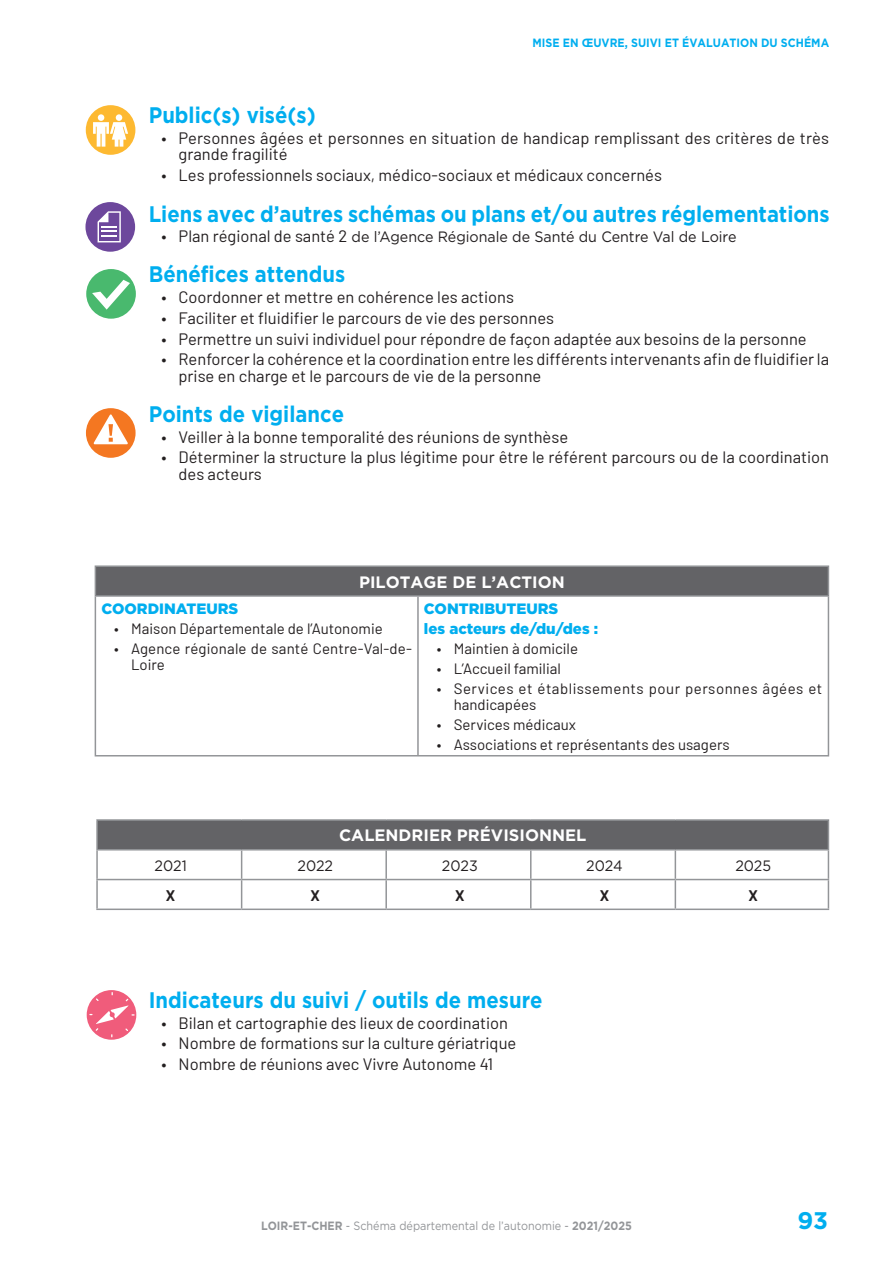
<style>
.page{position:relative;width:893px;height:1263px;background:#fff}
.page>*{position:absolute;margin:0;border:0;box-sizing:border-box;transform-origin:0 0}
.t1{font:700 24px "Gotham";color:#00aeef}
.t2{font:700 22.5px "Gotham";color:#00aeef;scale:.9 1}
.t3{font:16.5px/16.5px "Barlow";color:#231f20}
.t4{font:700 16.5px "Gotham";color:#fff}
.t5{font:15px/15.8px "Barlow";color:#231f20}
.t6{font:15px "Gotham";color:#231f20;scale:.95 1}
.t7{font:15px/15.8px "Barlow";letter-spacing:.035em;color:#231f20}
.t8{font:900 15px/20px "Gotham";color:#00aeef}
.t9{font:700 15px "Barlow";color:#231f20}
.t10{font:12px "Gotham";color:#939598;scale:.9 1}
.t11{font:700 12px "Gotham";color:#00aeef;scale:.9 1}
.s1{font-family:"Barlow";font-size:16.5px}
.s2{font-weight:700}
</style>
<div class="page">
<svg style="left:85px;top:105px;width:51px;height:50px"></svg>
<svg style="left:85px;top:202px;width:51px;height:50px"></svg>
<svg style="left:86px;top:269px;width:50px;height:50px"></svg>
<svg style="left:85px;top:408px;width:51px;height:50px"></svg>
<div style="left:95px;top:566px;width:733px;height:30px;background:#636366"></div>
<hr style="left:95px;top:565px;width:323px;height:2px;background:#939598">
<svg style="left:95px;top:567px;width:1px;height:28px"></svg>
<hr style="left:418px;top:565px;width:411px;height:2px;background:#939598">
<svg style="left:828px;top:567px;width:1px;height:28px"></svg>
<hr style="left:95px;top:595px;width:323px;height:2px;background:#939598">
<hr style="left:95px;top:597px;width:1px;height:158px;background:#939598">
<hr style="left:418px;top:595px;width:411px;height:2px;background:#939598">
<hr style="left:417px;top:597px;width:2px;height:158px;background:#939598">
<hr style="left:828px;top:597px;width:1px;height:158px;background:#939598">
<hr style="left:95px;top:755px;width:323px;height:1px;background:#939598">
<hr style="left:418px;top:755px;width:411px;height:1px;background:#939598">
<svg style="left:86px;top:990px;width:51px;height:50px"></svg>
<div style="left:97px;top:820px;width:731px;height:30px;background:#636366"></div>
<hr style="left:96px;top:819px;width:146px;height:2px;background:#939598">
<hr style="left:96px;top:821px;width:2px;height:28px;background:#939598">
<hr style="left:242px;top:819px;width:144px;height:2px;background:#939598">
<hr style="left:386px;top:819px;width:145px;height:2px;background:#939598">
<hr style="left:531px;top:819px;width:144px;height:2px;background:#939598">
<hr style="left:675px;top:819px;width:154px;height:2px;background:#939598">
<hr style="left:96px;top:849px;width:146px;height:1px;background:#939598">
<hr style="left:96px;top:850px;width:2px;height:29px;background:#939598">
<hr style="left:242px;top:849px;width:144px;height:1px;background:#939598">
<hr style="left:386px;top:849px;width:145px;height:1px;background:#939598">
<hr style="left:385px;top:850px;width:2px;height:29px;background:#939598">
<hr style="left:531px;top:849px;width:144px;height:1px;background:#939598">
<hr style="left:675px;top:849px;width:154px;height:1px;background:#939598">
<hr style="left:96px;top:879px;width:146px;height:1px;background:#939598">
<hr style="left:96px;top:880px;width:2px;height:28px;background:#939598">
<hr style="left:242px;top:879px;width:144px;height:1px;background:#939598">
<svg style="left:241px;top:850px;width:1px;height:58px"></svg>
<hr style="left:386px;top:879px;width:145px;height:1px;background:#939598">
<hr style="left:385px;top:880px;width:2px;height:28px;background:#939598">
<hr style="left:531px;top:879px;width:144px;height:1px;background:#939598">
<svg style="left:530px;top:850px;width:1px;height:58px"></svg>
<hr style="left:675px;top:879px;width:154px;height:1px;background:#939598">
<svg style="left:675px;top:850px;width:1px;height:58px"></svg>
<svg style="left:828px;top:821px;width:1px;height:87px"></svg>
<hr style="left:96px;top:908px;width:146px;height:2px;background:#939598">
<hr style="left:242px;top:908px;width:144px;height:2px;background:#939598">
<hr style="left:386px;top:908px;width:145px;height:2px;background:#939598">
<hr style="left:531px;top:908px;width:144px;height:2px;background:#939598">
<hr style="left:675px;top:908px;width:154px;height:2px;background:#939598">
<p class="t11" style="left:532px;top:35px;width:331px">MISE EN ŒUVRE, SUIVI ET ÉVALUATION DU SCHÉMA</p>
<h2 class="t2" style="left:149px;top:100px;width:187px">Public(s) visé(s)</h2>
<p class="t3" style="left:179px;top:129px;width:652px;text-indent:-17px">• Personnes âgées et personnes en situation de handicap remplissant des critères de très grande fragilité</p>
<p class="t3" style="left:162px;top:166px;width:502px">• Les professionnels sociaux, médico-sociaux et médicaux concernés</p>
<h2 class="t2" style="left:149px;top:199px;width:758px">Liens avec d’autres schémas ou plans et/ou autres réglementations</h2>
<p class="t6" style="left:162px;top:227px;width:607px"><span class="s1">• Plan régional de santé 2</span> de l’Agence Régionale de Santé du Centre Val de Loire</p>
<h2 class="t2" style="left:149px;top:260px;width:220px">Bénéfices attendus</h2>
<p class="t3" style="left:162px;top:289px;width:354px">• Coordonner et mettre en cohérence les actions</p>
<p class="t3" style="left:162px;top:309px;width:394px">• Faciliter et fluidifier le parcours de vie des personnes</p>
<p class="t3" style="left:162px;top:330px;width:647px">• Permettre un suivi individuel pour répondre de façon adaptée aux besoins de la personne</p>
<p class="t3" style="left:179px;top:351px;width:652px;text-indent:-17px">• Renforcer la cohérence et la coordination entre les différents intervenants afin de fluidifier la prise en charge et le parcours de vie de la personne</p>
<h2 class="t2" style="left:149px;top:399px;width:218px">Points de vigilance</h2>
<p class="t3" style="left:162px;top:428px;width:408px">• Veiller à la bonne temporalité des réunions de synthèse</p>
<p class="t3" style="left:179px;top:449px;width:652px;text-indent:-17px">• Déterminer la structure la plus légitime pour être le référent parcours ou de la coordination des acteurs</p>
<p class="t4" style="left:359px;top:571px;width:207px">PILOTAGE DE L’ACTION</p>
<p class="t8" style="left:101px;top:598px;width:138px">COORDINATEURS</p>
<p class="t5" style="left:114px;top:620px;width:270px">• Maison Départementale de l’Autonomie</p>
<p class="t5" style="left:131px;top:640px;width:282px;text-indent:-17px">• Agence régionale de santé Centre-Val-de-<br>Loire</p>
<p class="t8" style="left:424px;top:598px;width:176px">CONTRIBUTEURS<br>les acteurs de/du/des :</p>
<p class="t5" style="left:437px;top:640px;width:143px">• Maintien à domicile</p>
<p class="t5" style="left:437px;top:660px;width:126px">• L’Accueil familial</p>
<p class="t7" style="left:454px;top:680px;width:370px;text-indent:-17px">• Services et établissements pour personnes âgées et handicapées</p>
<p class="t5" style="left:437px;top:716px;width:141px">• Services médicaux</p>
<p class="t5" style="left:437px;top:736px;width:294px">• Associations et représentants des usagers</p>
<p class="t4" style="left:339px;top:825px;width:249px">CALENDRIER PRÉVISIONNEL</p>
<p class="t6" style="left:155px;top:856px;width:35px">2021</p>
<p class="t6" style="left:297px;top:856px;width:39px">2022</p>
<p class="t6" style="left:442px;top:856px;width:39px">2023</p>
<p class="t6" style="left:586px;top:856px;width:40px">2024</p>
<p class="t6" style="left:735px;top:856px;width:39px">2025</p>
<p class="t9" style="left:166px;top:886px;width:11px">X</p>
<p class="t9" style="left:311px;top:886px;width:11px">X</p>
<p class="t9" style="left:455px;top:886px;width:11px">X</p>
<p class="t9" style="left:600px;top:886px;width:11px">X</p>
<p class="t9" style="left:749px;top:886px;width:11px">X</p>
<h2 class="t2" style="left:149px;top:985px;width:439px">Indicateurs du suivi / outils de mesure</h2>
<p class="t3" style="left:162px;top:1014px;width:348px">• Bilan et cartographie des lieux de coordination</p>
<p class="t3" style="left:162px;top:1035px;width:356px">• Nombre de formations sur la culture gériatrique</p>
<p class="t3" style="left:162px;top:1055px;width:333px">• Nombre de réunions avec Vivre Autonome 41</p>
<p class="t10" style="left:261px;top:1218px;width:414px"><span class="s2">LOIR-ET-CHER</span> - Schéma départemental de l’autonomie - <span class="s2">2021/2025</span></p>
<h1 class="t1" style="left:798px;top:1204px;width:32px">93</h1>
</div>
